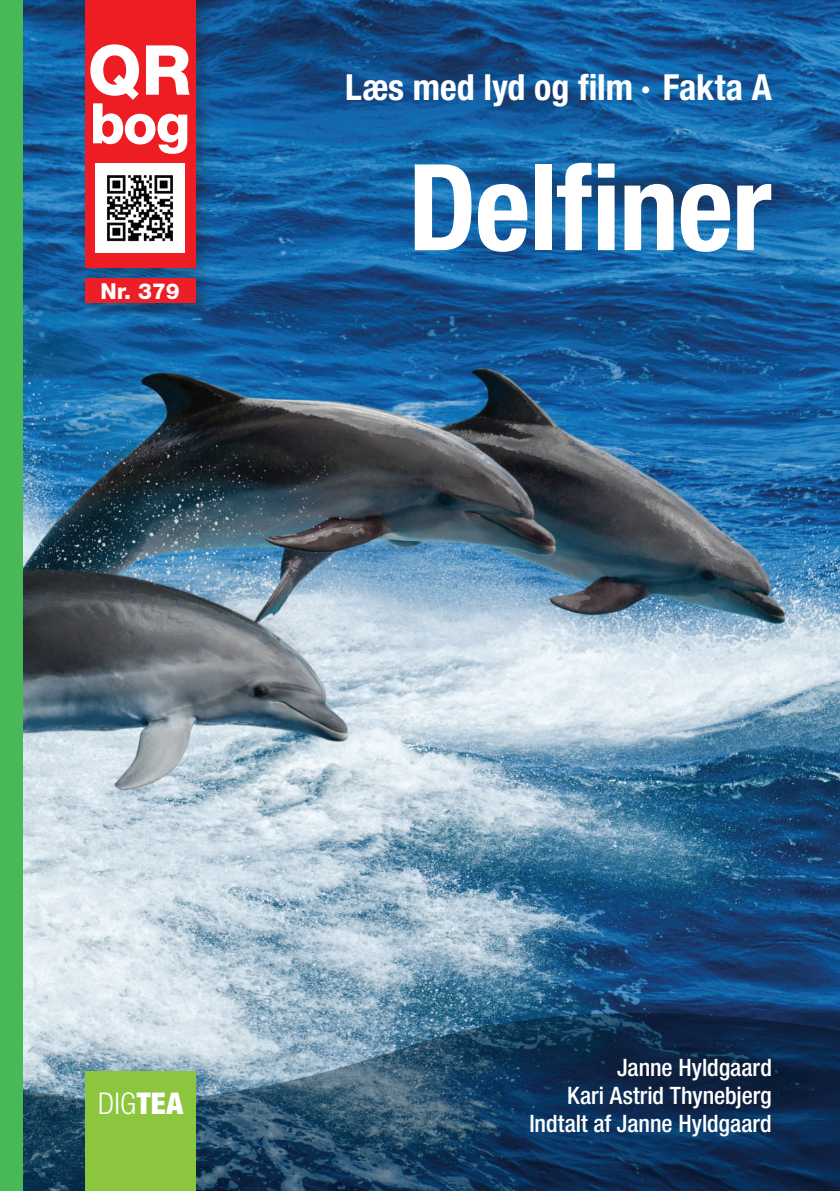
<style>
.page{position:relative;width:840px;height:1191px;background:#fff}
.page>*{position:absolute;margin:0;border:0;box-sizing:border-box;transform-origin:0 0}
.t1{font:700 condensed 120px "Helvetica Neue LT Std";letter-spacing:-.015em;color:#fff}
.t2{font:700 condensed 36px "Helvetica Neue LT Std";letter-spacing:-.005em;color:#fff}
.t3{font:300 condensed 30px "Helvetica Neue LT Std";color:#fff}
.t4{font:500 condensed 24px/28px "Helvetica Neue LT Std";color:#fff;text-align:right}
.t5{font:800 22px "Helvetica Neue LT Std";color:#fff}
.s1{font-weight:900}
</style>
<div class="page">
<img style="left:23px;top:0;width:816px;height:997px">
<svg style="left:23px;top:997px;width:816px;height:194px;background:#395976"></svg>
<div style="left:82px;top:0;width:132px;height:286px;background:#231f20;opacity:.3"></div>
<div style="left:85px;top:0;width:110px;height:267px;background:#ee1d23"></div>
<svg style="left:90px;top:44px;width:100px;height:110px"></svg>
<img style="left:96px;top:163px;width:88px;height:89px">
<div style="left:82px;top:275px;width:132px;height:47px;background:#231f20;opacity:.3"></div>
<div style="left:85px;top:278px;width:110px;height:25px;background:#ed1f26"></div>
<div style="left:0;top:0;width:23px;height:1191px;background:#49b857"></div>
<div style="left:85px;top:1071px;width:110px;height:120px;background:#8bc63e"></div>
<p class="t5" style="left:100px;top:278px;width:81px">Nr. 379</p>
<h2 class="t2" style="left:345px;top:65px;width:428px">Læs med lyd og film · Fakta A</h2>
<h1 class="t1" style="left:407px;top:135px;width:365px">Delfiner</h1>
<p class="t3" style="left:98px;top:1086px;width:86px">dig<span class="s1">tea</span></p>
<p class="t4" style="left:529px;top:1053px;width:244px">Janne Hyldgaard<br>Kari Astrid Thynebjerg<br>Indtalt af Janne Hyldgaard</p>
</div>
